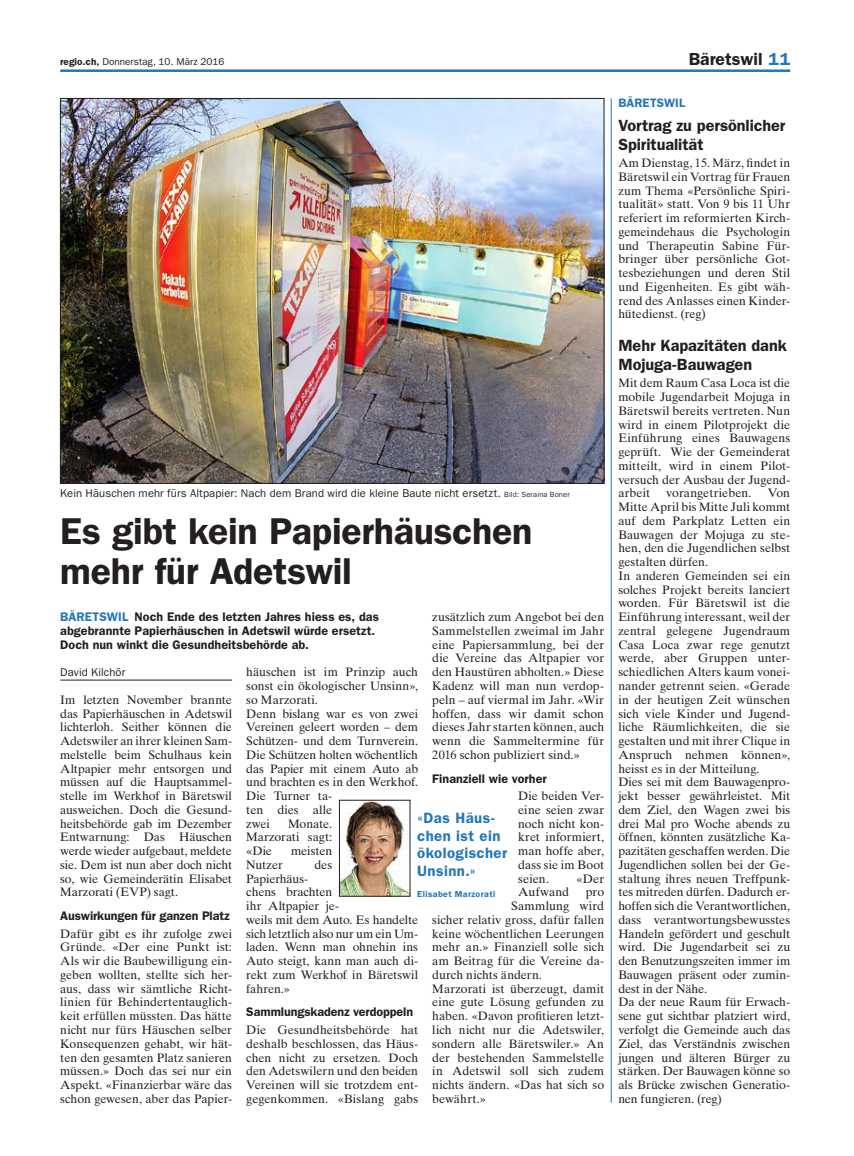
<style>
.page{position:relative;width:854px;height:1156px;background:#fff}
.page>*{position:absolute;margin:0;border:0;box-sizing:border-box;transform-origin:0 0}
.t1{font:600 37.5px/40px "ITC Franklin Gothic Std";letter-spacing:-.01em;color:#231f20}
.t2{font:600 17.5px "ITC Franklin Gothic Std";color:#231f20}
.t3{font:600 16.25px/18.8px "ITC Franklin Gothic Std";color:#231f20}
.t4{font:600 15px/17.5px "ITC Franklin Gothic Std";letter-spacing:.03em;color:#2477b8}
.t5{font:600 12.5px/13.8px "ITC Franklin Gothic Std";letter-spacing:.005em;color:#231f20}
.t6{font:12.25px/13.8px "Times Ten LT Std";letter-spacing:-.005em;color:#231f20;text-align:justify}
.t7{font:12.25px "Times Ten LT Std";letter-spacing:.025em;color:#231f20}
.t8{font:12.25px "Times Ten LT Std";letter-spacing:.015em;color:#231f20}
.t9{font:600 12.25px "ITC Franklin Gothic Std";letter-spacing:.01em;color:#2477b8}
.t10{font:11.25px "ITC Franklin Gothic Std";letter-spacing:.01em;color:#231f20}
.t11{font:10px "ITC Franklin Gothic Std";color:#231f20}
.t12{font:600 8.75px "ITC Franklin Gothic Std";letter-spacing:.05em;color:#2477b8}
.s1{font-weight:600}
.s2{color:#2477b8}
.s3{font-size:7.5px}
</style>
<div class="page">
<hr style="left:60px;top:69px;width:730px;height:3px;background:#2477b8">
<hr style="left:60px;top:679px;width:172px;height:1px;background:#231f20">
<img style="left:62px;top:100px;width:540px;height:381px">
<hr style="left:611px;top:98px;width:1px;height:1004px;background:#2477b8">
<img style="left:341px;top:801px;width:67px;height:93px">
<div style="left:339px;top:799px;width:71px;height:97px;border:1px solid #231f20"></div>
<p class="t11" style="left:60px;top:56px;width:166px"><span class="s1">regio.ch,</span> Donnerstag, 10. März 2016</p>
<h2 class="t2" style="left:689px;top:49px;width:103px">Bäretswil <span class="s2">11</span></h2>
<p class="t10" style="left:60px;top:487px;width:511px">Kein Häuschen mehr fürs Altpapier: Nach dem Brand wird die kleine Baute nicht ersetzt. <span class="s3">Bild: Seraina Boner</span></p>
<h1 class="t1" style="left:60px;top:510px;width:474px">Es gibt kein Papierhäuschen mehr für Adetswil</h1>
<p class="t5" style="left:60px;top:610px;width:320px"><span class="s2">BÄRETSWIL</span> Noch Ende des letzten Jahres hiess es, das abgebrannte Papierhäuschen in Adetswil würde ersetzt.<br>Doch nun winkt die Gesundheitsbehörde ab.</p>
<p class="t10" style="left:60px;top:665px;width:67px">David Kilchör</p>
<p class="t6" style="left:60px;top:692px;width:173px">Im letzten November brannte das Papierhäuschen in Adetswil lichterloh. Seither können die Adetswiler an ihrer kleinen Sam&shy;melstelle beim Schulhaus kein Altpapier mehr entsorgen und müssen auf die Hauptsammel&shy;stelle im Werkhof in Bäretswil ausweichen. Doch die Gesund&shy;heitsbehörde gab im Dezember Entwarnung: Das Häuschen werde wieder aufgebaut, meldete sie. Dem ist nun aber doch nicht so, wie Gemeinderätin Elisabet Marzorati (EVP) sagt.</p>
<p class="t5" style="left:60px;top:908px;width:171px">Auswirkungen für ganzen Platz</p>
<p class="t6" style="left:60px;top:926px;width:173px">Dafür gibt es ihr zufolge zwei Gründe. «Der eine Punkt ist:<br>Als wir die Baubewilligung ein&shy;geben wollten, stellte sich her&shy;aus, dass wir sämtliche Richt&shy;linien für Behindertentauglich&shy;keit erfüllen müssten. Das hätte nicht nur fürs Häuschen selber Konsequenzen gehabt, wir hät&shy;ten den gesamten Platz sanieren müssen.» Doch das sei nur ein Aspekt. «Finanzierbar wäre das schon gewesen, aber das Papier-</p>
<p class="t6" style="left:432px;top:610px;width:173px">zusätzlich zum Angebot bei den Sammelstellen zweimal im Jahr eine Papiersammlung, bei der die Vereine das Altpapier vor den Haustüren abholten.» Diese Kadenz will man nun verdop&shy;peln – auf viermal im Jahr. «Wir hoffen, dass wir damit schon dieses Jahr starten können, auch wenn die Sammeltermine für 2016 schon publiziert sind.»</p>
<p class="t5" style="left:432px;top:771px;width:116px">Finanziell wie vorher</p>
<p class="t6" style="left:518px;top:788px;width:87px">Die beiden Ver&shy;eine seien zwar noch nicht kon&shy;kret informiert, man hoffe aber, dass sie im Boot seien.</p>
<p class="t6" style="left:246px;top:665px;width:173px;text-align:left">häuschen ist im Prinzip auch sonst ein ökologischer Unsinn», so Marzorati.<br>Denn bislang war es von zwei<br>Vereinen geleert worden – dem<br>Schützen- und dem Turnverein.<br>Die Schützen holten wöchentlich das Papier mit einem Auto ab und brachten es in den Werkhof.<br>Die Turner ta-<br>ten dies alle<br>zwei</p>
<p class="t4" style="left:417px;top:809px;width:91px">«Das Häus&shy;chen ist ein ökologischer<br>Unsinn.»</p>
<p class="t12" style="left:417px;top:888px;width:80px">Elisabet Marzorati</p>
<p class="t6" style="left:246px;top:816px;width:88px;text-indent:42px">Monate.<br>Marzorati sagt: «Die</p>
<p class="t6" style="left:291px;top:843px;width:43px">meisten</p>
<p class="t6" style="left:246px;top:857px;width:38px">Nutzer</p>
<p class="t6" style="left:314px;top:857px;width:19px">des</p>
<p class="t6" style="left:246px;top:871px;width:173px;text-align:left">Papierhäus-<br>chens brachten<br>ihr Altpapier je-<br>weils mit dem Auto. Es handelte sich letztlich also nur um ein Um&shy;laden. Wenn man ohnehin ins<br>Auto steigt, kann man auch di&shy;rekt zum Werkhof in Bäretswil fahren.»</p>
<p class="t5" style="left:246px;top:1005px;width:168px">Sammlungskadenz verdoppeln</p>
<p class="t6" style="left:246px;top:1022px;width:173px">Die Gesundheitsbehörde hat deshalb beschlossen, das Häus&shy;chen nicht zu ersetzen. Doch den Adetswilern und den beiden Vereinen will sie trotzdem ent&shy;gegenkommen. «Bislang gabs</p>
<p class="t6" style="left:577px;top:871px;width:29px">«Der</p>
<p class="t6" style="left:518px;top:885px;width:52px">Aufwand</p>
<p class="t6" style="left:586px;top:885px;width:20px">pro</p>
<p class="t7" style="left:511px;top:898px;width:95px">Sammlung wird</p>
<p class="t6" style="left:432px;top:912px;width:173px">sicher relativ gross, dafür fallen</p>
<p class="t6" style="left:432px;top:926px;width:173px">keine wöchentlichen Leerungen</p>
<p class="t6" style="left:432px;top:940px;width:173px">mehr an.» Finanziell solle sich</p>
<p class="t6" style="left:432px;top:953px;width:173px">am Beitrag für die Vereine da-</p>
<p class="t6" style="left:432px;top:967px;width:111px">durch nichts ändern.</p>
<p class="t6" style="left:432px;top:981px;width:173px">Marzorati ist überzeugt, damit</p>
<p class="t6" style="left:432px;top:995px;width:173px">eine gute Lösung gefunden zu</p>
<p class="t6" style="left:432px;top:1008px;width:173px">haben. «Davon profitieren letzt-</p>
<p class="t6" style="left:432px;top:1022px;width:173px">lich nicht nur die Adetswiler,</p>
<p class="t6" style="left:432px;top:1036px;width:173px">sondern alle Bäretswiler.» An</p>
<p class="t6" style="left:432px;top:1050px;width:173px">der bestehenden Sammelstelle</p>
<p class="t6" style="left:432px;top:1063px;width:173px">in Adetswil soll sich zudem</p>
<p class="t6" style="left:432px;top:1077px;width:173px">nichts ändern. «Das hat sich so</p>
<p class="t8" style="left:432px;top:1091px;width:55px">bewährt.»</p>
<p class="t9" style="left:618px;top:96px;width:68px">BÄRETSWIL</p>
<h3 class="t3" style="left:618px;top:116px;width:169px">Vortrag zu persönlicher<br>Spiritualität</h3>
<p class="t6" style="left:618px;top:156px;width:173px">Am Dienstag, 15. März, findet in Bäretswil ein Vortrag für Frauen zum Thema «Persönliche Spiri&shy;tualität» statt. Von 9 bis 11 Uhr referiert im reformierten Kirch&shy;gemeindehaus die Psychologin und Therapeutin Sabine Für&shy;bringer über persönliche Got&shy;tesbeziehungen und deren Stil und Eigenheiten. Es gibt wäh&shy;rend des Anlasses einen Kinder&shy;hütedienst. (reg)</p>
<h3 class="t3" style="left:618px;top:336px;width:170px">Mehr Kapazitäten dank<br>Mojuga-Bauwagen</h3>
<p class="t6" style="left:618px;top:376px;width:173px">Mit dem Raum Casa Loca ist die mobile Jugendarbeit Mojuga in Bäretswil bereits vertreten. Nun wird in einem Pilotprojekt die Einführung eines Bauwagens geprüft. Wie der Gemeinderat mitteilt, wird in einem Pilot&shy;versuch der Ausbau der Jugend&shy;arbeit</p>
<p class="t6" style="left:666px;top:486px;width:87px">vorangetrieben.</p>
<p class="t6" style="left:618px;top:486px;width:173px;text-align:left;text-indent:149px">Von<br>Mitte April bis Mitte Juli kommt auf dem Parkplatz Letten ein<br>Bauwagen der Mojuga zu ste&shy;hen, den die Jugendlichen selbst gestalten dürfen.<br>In anderen Gemeinden sei ein solches Projekt bereits lanciert worden. Für Bäretswil ist die<br>Einführung interessant, weil der zentral gelegene Jugendraum<br>Casa Loca zwar rege genutzt werde, aber Gruppen unter&shy;schiedlichen Alters kaum vonei&shy;nander getrennt seien. «Gerade in der heutigen Zeit wünschen sich viele Kinder und Jugend&shy;liche Räumlichkeiten, die sie gestalten und mit ihrer Clique in<br>Anspruch nehmen können», heisst es in der Mitteilung.<br>Dies sei mit dem Bauwagenpro&shy;jekt besser gewährleistet. Mit dem Ziel, den Wagen zwei bis drei Mal pro Woche abends zu öffnen, könnten zusätzliche Ka&shy;pazitäten geschaffen werden. Die<br>Jugendlichen sollen bei der Ge&shy;staltung ihres neuen Treffpunk&shy;tes mitreden dürfen. Dadurch er&shy;hoffen sich die Verantwortlichen, dass verantwortungsbewusstes<br>Handeln gefördert und geschult wird. Die Jugendarbeit sei zu den Benutzungszeiten immer im<br>Bauwagen präsent oder zumin&shy;dest in der Nähe.<br>Da der neue Raum für Erwach&shy;sene gut sichtbar platziert wird, verfolgt die Gemeinde auch das<br>Ziel, das Verständnis zwischen jungen und älteren Bürger zu stärken. Der Bauwagen könne so als Brücke zwischen Generatio&shy;nen fungieren. (reg)</p>
</div>
